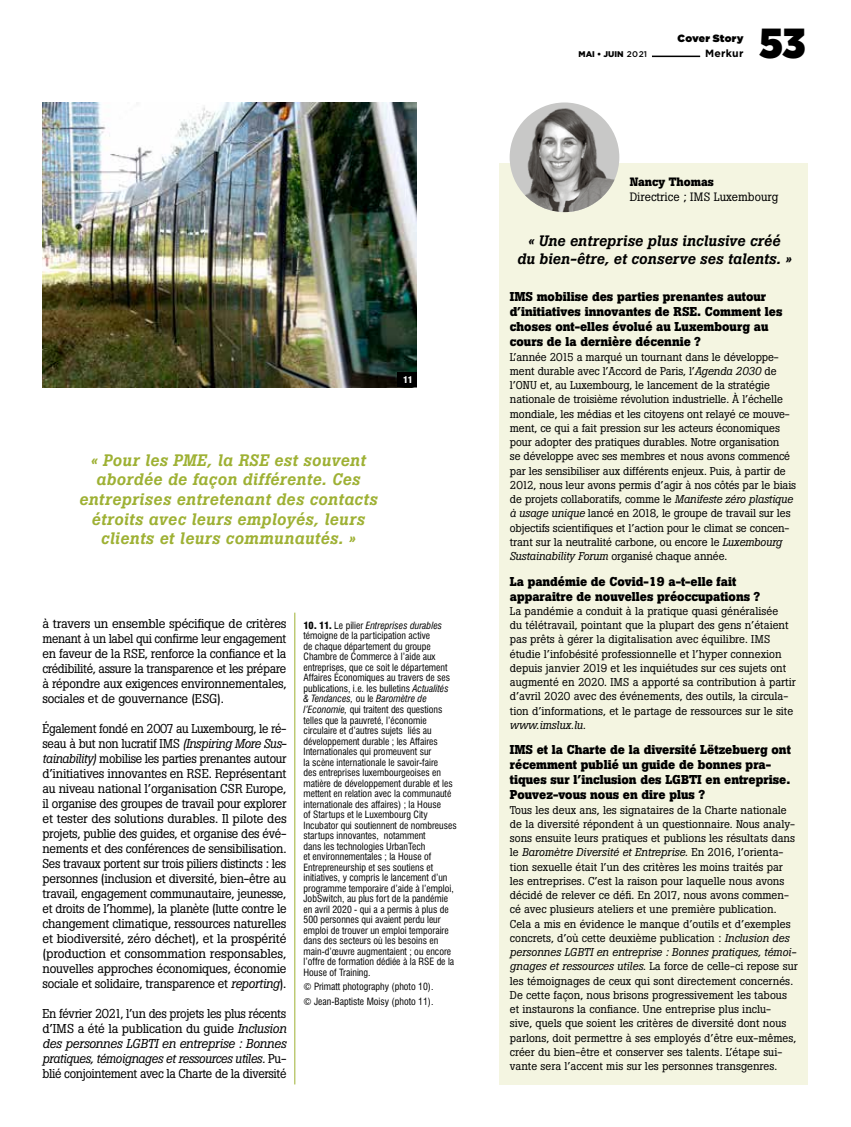
<style>
.page{position:relative;width:851px;height:1127px;background:#fff}
.page>*{position:absolute;margin:0;border:0;box-sizing:border-box;transform-origin:0 0}
.t1{font:900 42px "Gotham Narrow";color:#000}
.t2{font:italic 500 16.5px/19.5px "Boton Pro";letter-spacing:.025em;color:#9eb134;text-align:center}
.t3{font:italic 500 15px/18px "Boton Pro";letter-spacing:.01em;color:#000;text-align:center}
.t4{font:12.75px/15px "Boton";letter-spacing:-.02em;color:#000;text-align:justify;scale:.96 1}
.t5{font:12.75px/15px "Boton";letter-spacing:-.02em;color:#000;text-align:justify}
.t6{font:700 12.75px/15px "Boton Pro";color:#000}
.t7{font:12px "Boton";color:#000}
.t8{font:700 12px "Boton Pro";color:#000}
.t9{font:11.25px/14.2px "Boton";color:#000}
.t10{font:italic 11.25px "Boton";color:#000}
.t11{font:10.5px "Gotham Ultra";letter-spacing:.02em;color:#000}
.t12{font:700 10.5px "Gotham";letter-spacing:.025em;color:#000}
.t13{font:condensed 9.75px/10.5px "Swiss 721 BT";color:#000}
.t14{font:900 condensed 9px "Swiss 721 BT";color:#fff}
.t15{font:900 8.25px "Gotham";color:#000}
.s1{font-style:italic}
.s2{font-weight:900}
.s3{font-weight:500}
</style>
<div class="page">
<hr style="left:652px;top:56px;width:48px;height:1px;background:#000">
<hr style="left:294px;top:613px;width:1px;height:471px;background:#9eb134">
<div style="left:499px;top:163px;width:309px;height:921px;background:#f4f5e1"></div>
<img style="left:514px;top:102px;width:105px;height:110px">
<img style="left:43px;top:102px;width:374px;height:286px">
<div style="left:398px;top:372px;width:19px;height:15px;background:#000"></div>
<p class="t14" style="left:403px;top:374px;width:11px">11</p>
<h2 class="t2" style="left:79px;top:450px;width:300px">« Pour les PME, la RSE est souvent abordée de façon différente. Ces entreprises entretenant des contacts étroits avec leurs employés, leurs clients et leurs communautés. »</h2>
<p class="t5" style="left:43px;top:616px;width:245px">à travers un ensemble spécifique de critères menant à un label qui confirme leur engagement en faveur de la RSE, renforce la confiance et la crédibilité, assure la transparence et les prépare à répondre aux exigences environnementales, sociales et de gouvernance (ESG).</p>
<p class="t4" style="left:43px;top:721px;width:256px">Également fondé en 2007 au Luxembourg, le ré&shy;seau à but non lucratif IMS <span class="s1">(Inspiring More Sus&shy;tainability)</span> mobilise les parties prenantes autour d’initiatives innovantes en RSE. Représentant au niveau national l’organisation CSR Europe, il organise des groupes de travail pour explorer et tester des solutions durables. Il pilote des projets, publie des guides, et organise des évé&shy;nements et des conférences de sensibilisation.<br>Ses travaux portent sur trois piliers distincts : les personnes (inclusion et diversité, bien-être au travail, engagement communautaire, jeunesse, et droits de l’homme), la planète (lutte contre le changement climatique, ressources naturelles et biodiversité, zéro déchet), et la prospérité (production et consommation responsables, nouvelles approches économiques, économie sociale et solidaire, transparence et <span class="s1">reporting</span>).</p>
<p class="t5" style="left:43px;top:1006px;width:245px">En février 2021, l’un des projets les plus récents d’IMS a été la publication du guide <span class="s1">Inclusion des personnes LGBTI en entreprise : Bonnes pratiques, témoignages et ressources utiles.</span> Pu&shy;blié conjointement avec la Charte de la diversité</p>
<p class="t13" style="left:303px;top:620px;width:155px"><span class="s2">10. 11.</span> Le pilier <span class="s1">Entreprises durables </span>témoigne de la participation active<br>de chaque département du groupe Chambre de Commerce à l’aide aux entreprises, que ce soit le département Affaires Économiques au travers de ses publications, i.e. les bulletins <span class="s1">Actualités &amp; Tendances,</span> ou le <span class="s1">Baromètre de l’Economie,</span> qui traitent des questions telles que la pauvreté, l’économie circulaire et d’autres sujets liés au développement durable ; les Affaires Internationales qui promeuvent sur<br>la scène internationale le savoir-faire<br>des entreprises luxembourgeoises en matière de développement durable et les mettent en relation avec la communauté internationale des affaires) ; la House<br>of Startups et le Luxembourg City Incubator qui soutiennent de nombreuses startups innovantes, notamment<br>dans les technologies UrbanTech<br>et environnementales ; la House of Entrepreneurship et ses soutiens et initiatives, y compris le lancement d’un programme temporaire d’aide à l’emploi, JobSwitch, au plus fort de la pandémie en avril 2020 - qui a a permis à plus de 500 personnes qui avaient perdu leur emploi de trouver un emploi temporaire dans des secteurs où les besoins en main-d’œuvre augmentaient ; ou encore l’offre de formation dédiée à la RSE de la House of Training.</p>
<p class="t13" style="left:303px;top:979px;width:131px;line-height:14.7px">© Primatt photography (photo 10). © Jean-Baptiste Moisy (photo 11).</p>
<p class="t11" style="left:677px;top:33px;width:67px">Cover Story</p>
<p class="t15" style="left:578px;top:50px;width:70px">MAI • JUIN <span class="s3">2021</span></p>
<p class="t12" style="left:705px;top:48px;width:40px">Merkur</p>
<h1 class="t1" style="left:759px;top:14px;width:47px">53</h1>
<p class="t8" style="left:629px;top:174px;width:85px">Nancy Thomas</p>
<p class="t7" style="left:629px;top:190px;width:150px">Directrice ; IMS Luxembourg</p>
<h3 class="t3" style="left:517px;top:232px;width:276px">« Une entreprise plus inclusive créé<br>du bien-être, et conserve ses talents. »</h3>
<p class="t6" style="left:510px;top:289px;width:274px">IMS mobilise des parties prenantes autour d’initiatives innovantes de RSE. Comment les choses ont-elles évolué au Luxembourg au cours de la dernière décennie ?</p>
<p class="t9" style="left:510px;top:349px;width:288px">L’année 2015 a marqué un tournant dans le développe&shy;ment durable avec l’Accord de Paris, l’<span class="s1">Agenda 2030</span> de l’ONU et, au Luxembourg, le lancement de la stratégie nationale de troisième révolution industrielle. À l’échelle mondiale, les médias et les citoyens ont relayé ce mouve&shy;ment, ce qui a fait pression sur les acteurs économiques pour adopter des pratiques durables. Notre organisation<br>se développe avec ses membres et nous avons commencé par les sensibiliser aux différents enjeux. Puis, à partir de 2012, nous leur avons permis d’agir à nos côtés par le biais de projets collaboratifs, comme le <span class="s1">Manifeste zéro plastique à usage unique</span> lancé en 2018, le groupe de travail sur les objectifs scientifiques et l’action pour le climat se concen&shy;trant sur la neutralité carbone, ou encore le <span class="s1">Luxembourg Sustainability Forum</span> organisé chaque année.</p>
<p class="t6" style="left:510px;top:574px;width:252px">La pandémie de Covid-19 a-t-elle fait apparaitre de nouvelles préoccupations ?</p>
<p class="t9" style="left:510px;top:604px;width:287px">La pandémie a conduit à la pratique quasi généralisée<br>du télétravail, pointant que la plupart des gens n’étaient pas prêts à gérer la digitalisation avec équilibre. IMS étudie l’infobésité professionnelle et l’hyper connexion depuis janvier 2019 et les inquiétudes sur ces sujets ont augmenté en 2020. IMS a apporté sa contribution à partir d’avril 2020 avec des événements, des outils, la circula&shy;tion d’informations, et le partage de ressources sur le site</p>
<p class="t10" style="left:510px;top:718px;width:78px">www.imslux.lu.</p>
<p class="t6" style="left:510px;top:742px;width:282px">IMS et la Charte de la diversité Lëtzebuerg ont récemment publié un guide de bonnes pra&shy;tiques sur l’inclusion des LGBTI en entreprise.<br>Pouvez-vous nous en dire plus ?</p>
<p class="t9" style="left:510px;top:802px;width:289px">Tous les deux ans, les signataires de la Charte nationale de la diversité répondent à un questionnaire. Nous analy&shy;sons ensuite leurs pratiques et publions les résultats dans le <span class="s1">Baromètre Diversité et Entreprise</span>. En 2016, l’orienta&shy;tion sexuelle était l’un des critères les moins traités par les entreprises. C’est la raison pour laquelle nous avons décidé de relever ce défi. En 2017, nous avons commen&shy;cé avec plusieurs ateliers et une première publication.<br>Cela a mis en évidence le manque d’outils et d’exemples concrets, d’où cette deuxième publication : <span class="s1">Inclusion des personnes LGBTI en entreprise : Bonnes pratiques, témoi&shy;gnages et ressources utiles</span>. La force de celle-ci repose sur les témoignages de ceux qui sont directement concernés.<br>De cette façon, nous brisons progressivement les tabous et instaurons la confiance. Une entreprise plus inclu-<br>sive, quels que soient les critères de diversité dont nous parlons, doit permettre à ses employés d’être eux-mêmes, créer du bien-être et conserver ses talents. L’étape sui&shy;vante sera l’accent mis sur les personnes transgenres.</p>
</div>
